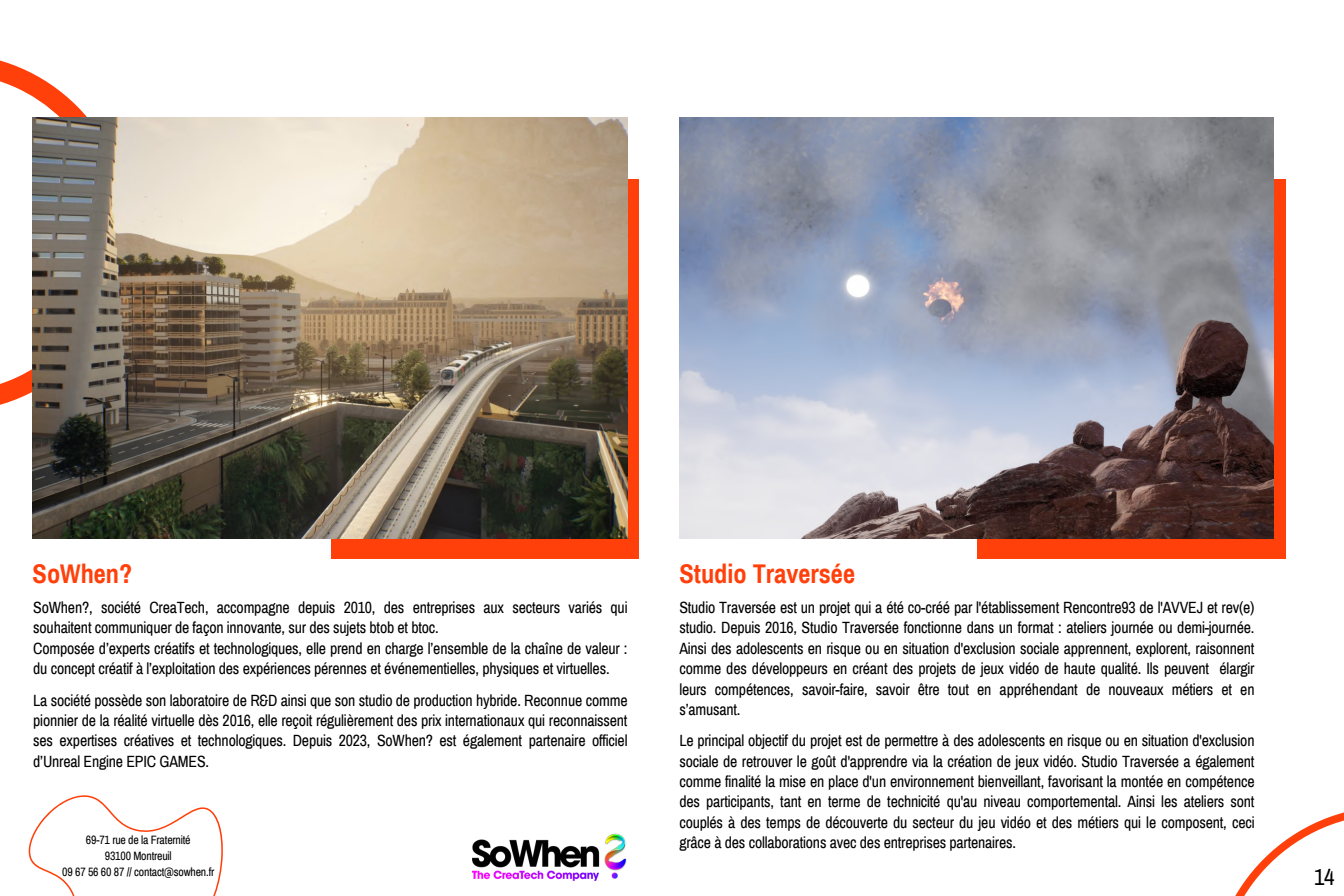
<style>
.page{position:relative;width:1344px;height:896px;background:#fff}
.page>*{position:absolute;margin:0;border:0;box-sizing:border-box;transform-origin:0 0}
.t1{font:700 26.43px "Archivo Narrow";color:#ff400a}
.t2{font:22.75px "Archivo Narrow";color:#000}
.t3{font:15.84px/20.3px "Archivo Narrow";letter-spacing:-.01em;color:#000;text-align:justify}
.t4{font:11.81px/16.4px "Archivo Narrow";letter-spacing:-.015em;color:#000;text-align:center}
</style>
<div class="page">
<div style="left:332px;top:179px;width:307px;height:380px;background:#ff400a"></div>
<svg style="left:0;top:60px;width:87px;height:352px"></svg>
<img style="left:33px;top:117px;width:594px;height:422px">
<div style="left:977px;top:179px;width:308px;height:380px;background:#ff400a"></div>
<img style="left:679px;top:117px;width:595px;height:422px">
<svg style="left:1235px;top:812px;width:109px;height:84px"></svg>
<img style="left:472px;top:833px;width:155px;height:47px">
<svg style="left:28px;top:795px;width:195px;height:101px"></svg>
<h1 class="t1" style="left:33px;top:559px;width:101px">SoWhen?</h1>
<p class="t3" style="left:33px;top:598px;width:596px;text-align:left">SoWhen?, société CreaTech, accompagne depuis 2010, des entreprises aux secteurs variés qui souhaitent communiquer de façon innovante, sur des sujets btob et btoc.<br>Composée d’experts créatifs et technologiques, elle prend en charge l’ensemble de la chaîne de valeur : du concept créatif à l’exploitation des expériences pérennes et événementielles, physiques et virtuelles.</p>
<p class="t3" style="left:33px;top:690px;width:596px">La société possède son laboratoire de R&amp;D ainsi que son studio de production hybride. Reconnue comme pionnier de la réalité virtuelle dès 2016, elle reçoit régulièrement des prix internationaux qui reconnaissent ses expertises créatives et technologiques. Depuis 2023, SoWhen? est également partenaire officiel d’Unreal Engine EPIC GAMES.</p>
<p class="t4" style="left:62px;top:831px;width:154px">69-71 rue de la Fraternité<br>93100 Montreuil<br>09 67 56 60 87 // contact@sowhen.fr</p>
<h1 class="t1" style="left:679px;top:559px;width:177px">Studio Traversée</h1>
<p class="t3" style="left:679px;top:598px;width:577px">Studio Traversée est un projet qui a été co-créé par l'établissement Rencontre93 de l'AVVEJ et rev(e) studio. Depuis 2016, Studio Traversée fonctionne dans un format : ateliers journée ou demi-journée.<br>Ainsi des adolescents en risque ou en situation d'exclusion sociale apprennent, explorent, raisonnent comme des développeurs en créant des projets de jeux vidéo de haute qualité. Ils peuvent élargir leurs compétences, savoir-faire, savoir être tout en appréhendant de nouveaux métiers et en s’amusant.</p>
<p class="t3" style="left:679px;top:731px;width:577px">Le principal objectif du projet est de permettre à des adolescents en risque ou en situation d'exclusion sociale de retrouver le goût d'apprendre via la création de jeux vidéo. Studio Traversée a également comme finalité la mise en place d'un environnement bienveillant, favorisant la montée en compétence des participants, tant en terme de technicité qu'au niveau comportemental. Ainsi les ateliers sont couplés à des temps de découverte du secteur du jeu vidéo et des métiers qui le composent, ceci grâce à des collaborations avec des entreprises partenaires.</p>
<h2 class="t2" style="left:1314px;top:865px;width:22px">14</h2>
</div>
